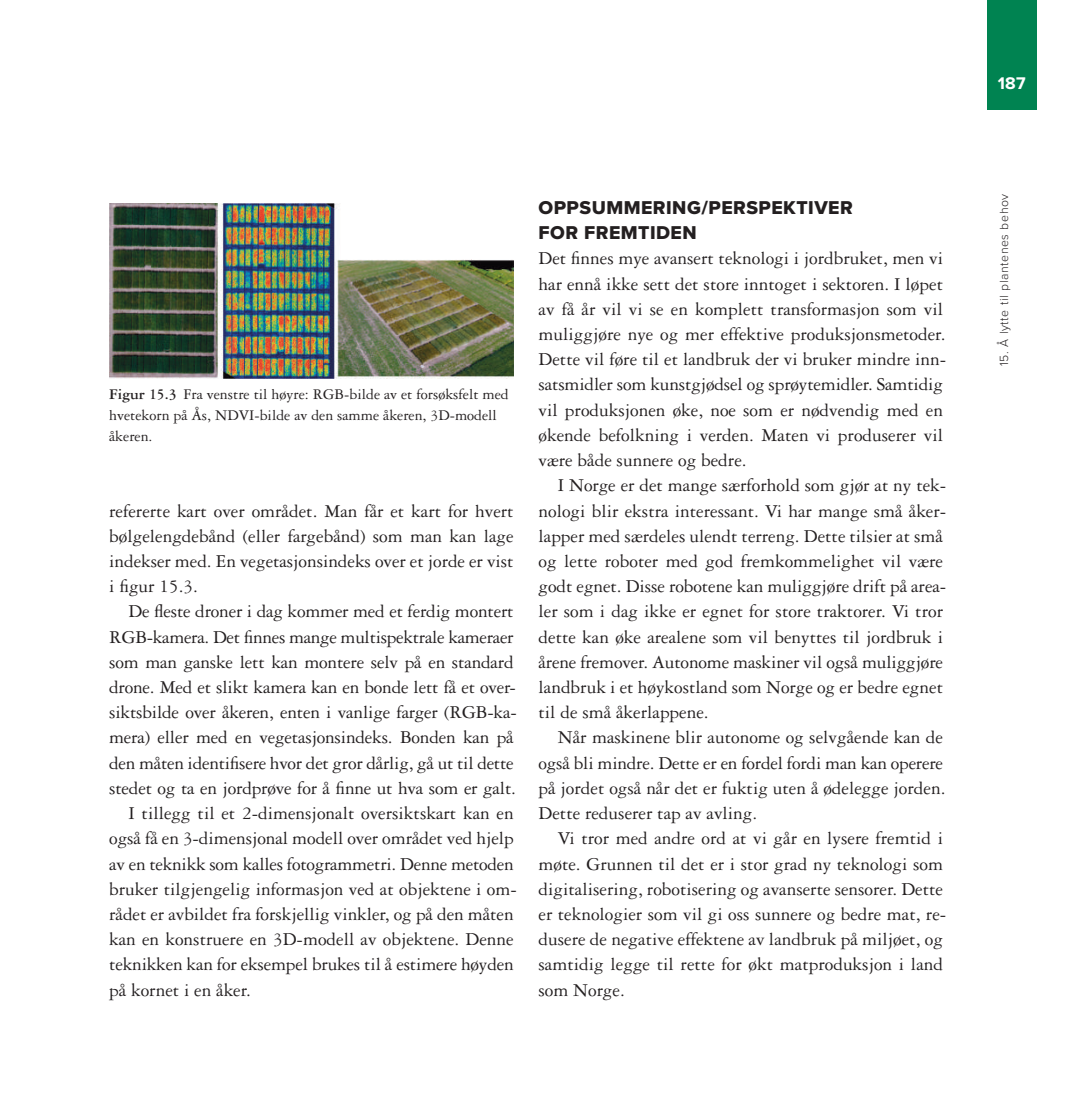
<style>
.page{position:relative;width:1092px;height:1117px;background:#fff}
.page>*{position:absolute;margin:0;border:0;box-sizing:border-box;transform-origin:0 0}
.t1{font:19.25px/25.2px "Garamond 3 LT Std";color:#231f20}
.t2{font:19.25px/25.2px "Proxima Nova Extrabld";letter-spacing:.025em;color:#231f20}
.t3{font:700 17.5px "Proxima Nova";color:#fff}
.t4{font:15.75px/21px "Garamond 3 LT Std";color:#231f20}
.t5{font:300 12.25px "Proxima Nova";letter-spacing:.05em;color:#231f20}
.s1{font-weight:700}
</style>
<div class="page">
<div style="left:987px;top:0;width:49px;height:109px;background:#008351"></div>
<img style="left:109px;top:204px;width:404px;height:174px">
<p class="t4" style="left:109px;top:385px;width:401px"><span class="s1">Figur 15.3</span> Fra venstre til høyre: RGB-bilde av et forsøksfelt med hvetekorn på Ås, NDVI-bilde av den samme åkeren, 3D-modell åkeren.</p>
<p class="t1" style="left:109px;top:499px;width:406px;text-align:justify">refererte kart over området. Man får et kart for hvert bølgelengdebånd (eller fargebånd) som man kan lage indekser med. En vegetasjonsindeks over et jorde er vist i figur 15.3.</p>
<p class="t1" style="left:128px;top:600px;width:387px">De fleste droner i dag kommer med et ferdig montert</p>
<p class="t1" style="left:109px;top:625px;width:406px">RGB-kamera. Det finnes mange multispektrale kameraer</p>
<p class="t1" style="left:109px;top:651px;width:406px">som man ganske lett kan montere selv på en standard</p>
<p class="t1" style="left:109px;top:676px;width:408px">drone. Med et slikt kamera kan en bonde lett få et over-</p>
<p class="t1" style="left:109px;top:701px;width:409px">siktsbilde over åkeren, enten i vanlige farger (RGB-ka-</p>
<p class="t1" style="left:109px;top:726px;width:406px">mera) eller med en vegetasjonsindeks. Bonden kan på</p>
<p class="t1" style="left:109px;top:751px;width:406px">den måten identifisere hvor det gror dårlig, gå ut til dette</p>
<p class="t1" style="left:109px;top:777px;width:408px">stedet og ta en jordprøve for å finne ut hva som er galt.</p>
<p class="t1" style="left:128px;top:802px;width:387px">I tillegg til et 2-dimensjonalt oversiktskart kan en</p>
<p class="t1" style="left:109px;top:827px;width:406px">også få en 3-dimensjonal modell over området ved hjelp</p>
<p class="t1" style="left:109px;top:852px;width:406px">av en teknikk som kalles fotogrammetri. Denne metoden</p>
<p class="t1" style="left:109px;top:877px;width:409px">bruker tilgjengelig informasjon ved at objektene i om-</p>
<p class="t1" style="left:109px;top:903px;width:406px">rådet er avbildet fra forskjellig vinkler, og på den måten</p>
<p class="t1" style="left:109px;top:928px;width:406px">kan en konstruere en 3D-modell av objektene. Denne</p>
<p class="t1" style="left:109px;top:953px;width:406px">teknikken kan for eksempel brukes til å estimere høyden</p>
<p class="t1" style="left:109px;top:978px;width:143px">på kornet i en åker.</p>
<p class="t2" style="left:538px;top:196px;width:316px">OPPSUMMERING/PERSPEKTIVER<br>FOR FREMTIDEN</p>
<p class="t1" style="left:538px;top:247px;width:409px">Det finnes mye avansert teknologi i jordbruket, men vi har ennå ikke sett det store inntoget i sektoren. I løpet av få år vil vi se en komplett transformasjon som vil muliggjøre nye og mer effektive produksjonsmetoder.<br>Dette vil føre til et landbruk der vi bruker mindre inn&shy;satsmidler som kunstgjødsel og sprøytemidler. Samtidig vil produksjonen øke, noe som er nødvendig med en økende befolkning i verden. Maten vi produserer vil være både sunnere og bedre.</p>
<p class="t1" style="left:538px;top:474px;width:409px;text-indent:19px">I Norge er det mange særforhold som gjør at ny tek&shy;nologi blir ekstra interessant. Vi har mange små åker&shy;lapper med særdeles ulendt terreng. Dette tilsier at små og lette roboter med god fremkommelighet vil være godt egnet. Disse robotene kan muliggjøre drift på area&shy;ler som i dag ikke er egnet for store traktorer. Vi tror dette kan øke arealene som vil benyttes til jordbruk i årene fremover. Autonome maskiner vil også muliggjøre landbruk i et høykostland som Norge og er bedre egnet til de små åkerlappene.</p>
<p class="t1" style="left:538px;top:726px;width:408px;text-indent:19px">Når maskinene blir autonome og selvgående kan de også bli mindre. Dette er en fordel fordi man kan operere på jordet også når det er fuktig uten å ødelegge jorden.<br>Dette reduserer tap av avling.</p>
<p class="t1" style="left:538px;top:827px;width:409px;text-indent:19px">Vi tror med andre ord at vi går en lysere fremtid i møte. Grunnen til det er i stor grad ny teknologi som digitalisering, robotisering og avanserte sensorer. Dette er teknologier som vil gi oss sunnere og bedre mat, re&shy;dusere de negative effektene av landbruk på miljøet, og samtidig legge til rette for økt matproduksjon i land som Norge.</p>
<p class="t3" style="left:997px;top:77px;width:29px">187</p>
<p class="t5" style="left:999px;top:366px;width:174px;rotate:-90deg">15. Å lytte til plantenes behov</p>
</div>
